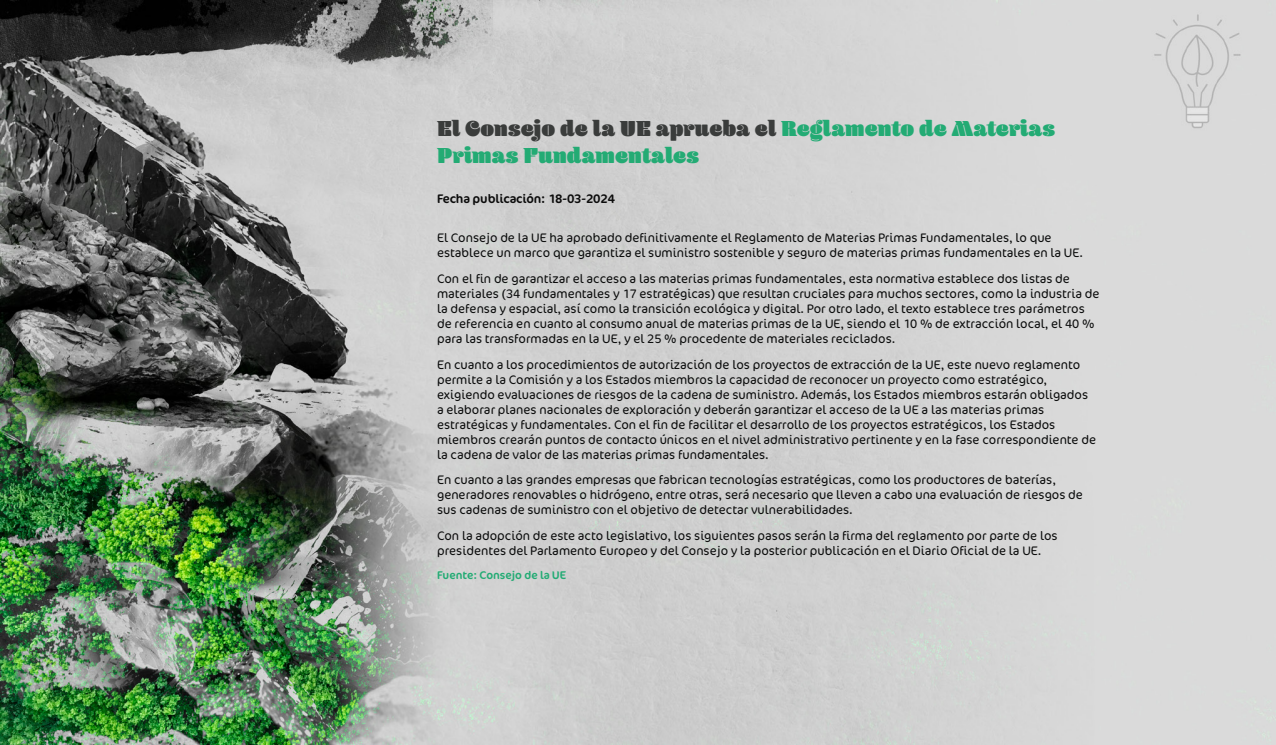
<style>
.page{position:relative;width:1276px;height:745px;background:#fff}
.page>*{position:absolute;margin:0;border:0;box-sizing:border-box;transform-origin:0 0}
.t1{font:900 22.5px/27px "Blenny";color:#23ab74}
.t2{font:300 12.5px/15px "Cocon Pro";color:#0b0c0c}
.t3{font:12.5px "Cocon Pro";letter-spacing:-.01em;color:#0c0c0c}
.t4{font:11.25px "Cocon Pro";color:#23ab74}
.s1{color:#3a3c3b}
</style>
<div class="page">
<img style="left:0;top:0;width:1276px;height:744px">
<h1 class="t1" style="left:437px;top:115px;width:620px"><span class="s1">El Consejo de la UE aprueba el</span> Reglamento de Materias<br>Primas Fundamentales</h1>
<p class="t3" style="left:437px;top:190px;width:180px">Fecha publicación: 18-03-2024</p>
<p class="t2" style="left:437px;top:230px;width:647px">El Consejo de la UE ha aprobado definitivamente el Reglamento de Materias Primas Fundamentales, lo que establece un marco que garantiza el suministro sostenible y seguro de materias primas fundamentales en la UE.</p>
<p class="t2" style="left:437px;top:271px;width:664px">Con el fin de garantizar el acceso a las materias primas fundamentales, esta normativa establece dos listas de materiales (34 fundamentales y 17 estratégicas) que resultan cruciales para muchos sectores, como la industria de la defensa y espacial, así como la transición ecológica y digital. Por otro lado, el texto establece tres parámetros de referencia en cuanto al consumo anual de materias primas de la UE, siendo el 10 % de extracción local, el 40 % para las transformadas en la UE, y el 25 % procedente de materiales reciclados.</p>
<p class="t2" style="left:437px;top:356px;width:660px">En cuanto a los procedimientos de autorización de los proyectos de extracción de la UE, este nuevo reglamento permite a la Comisión y a los Estados miembros la capacidad de reconocer un proyecto como estratégico, exigiendo evaluaciones de riesgos de la cadena de suministro. Además, los Estados miembros estarán obligados a elaborar planes nacionales de exploración y deberán garantizar el acceso de la UE a las materias primas estratégicas y fundamentales. Con el fin de facilitar el desarrollo de los proyectos estratégicos, los Estados miembros crearán puntos de contacto únicos en el nivel administrativo pertinente y en la fase correspondiente de la cadena de valor de las materias primas fundamentales.</p>
<p class="t2" style="left:437px;top:472px;width:647px">En cuanto a las grandes empresas que fabrican tecnologías estratégicas, como los productores de baterías, generadores renovables o hidrógeno, entre otras, será necesario que lleven a cabo una evaluación de riesgos de sus cadenas de suministro con el objetivo de detectar vulnerabilidades.</p>
<p class="t2" style="left:437px;top:527px;width:622px">Con la adopción de este acto legislativo, los siguientes pasos serán la firma del reglamento por parte de los presidentes del Parlamento Europeo y del Consejo y la posterior publicación en el Diario Oficial de la UE.</p>
<p class="t4" style="left:437px;top:567px;width:130px">Fuente: Consejo de la UE</p>
</div>
